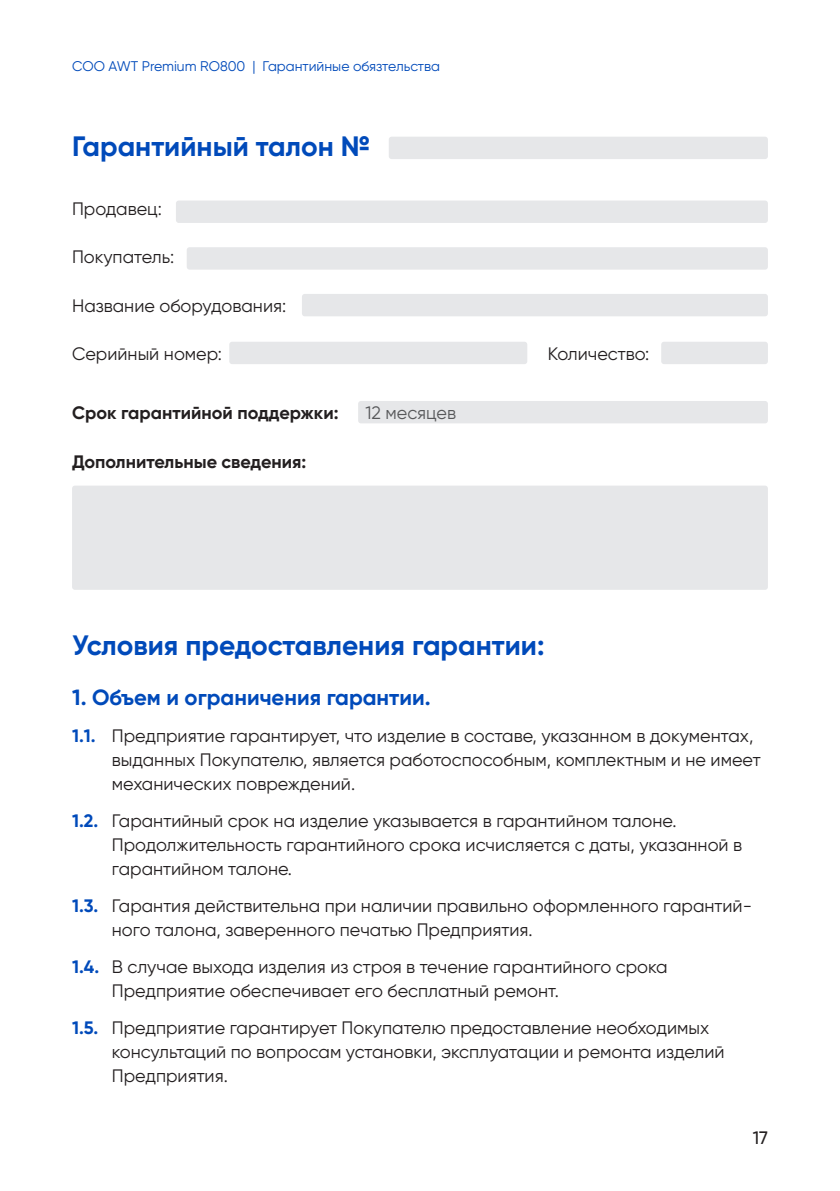
<style>
.page{position:relative;width:840px;height:1191px;background:#fff}
.page>*{position:absolute;margin:0;border:0;box-sizing:border-box;transform-origin:0 0}
.Заголовок_2_уровня{font:700 28px "Gilroy";color:#004aba}
.Заголовок_2_уровня-2{font:700 22px "Gilroy";color:#004aba}
.Осно_текст_по_формат{font:18px/24px "Gilroy";color:#231f20}
.Осно_текст_по_формат-2{font:700 18px "Gilroy";color:#231f20}
.Осно_текст_по_формат-3{font:18px "Gilroy";color:#57585a}
.t1{font:500 18px "Gilroy";color:#231f20}
.t2{font:14px "Gilroy";color:#004aba}
.s1{font-weight:700;color:#004aba}
</style>
<div class="page">
<div style="left:388px;top:137px;width:379px;height:22px;background:#e6e7e9;border-radius:3px"></div>
<div style="left:176px;top:200px;width:591px;height:23px;background:#e6e7e9;border-radius:3px"></div>
<div style="left:72px;top:485px;width:695px;height:105px;background:#e6e7e9;border-radius:3px"></div>
<div style="left:187px;top:247px;width:580px;height:23px;background:#e6e7e9;border-radius:3px"></div>
<div style="left:302px;top:294px;width:465px;height:22px;background:#e6e7e9;border-radius:3px"></div>
<div style="left:229px;top:342px;width:298px;height:22px;background:#e6e7e9;border-radius:3px"></div>
<div style="left:660px;top:342px;width:107px;height:22px;background:#e6e7e9;border-radius:3px"></div>
<div style="left:358px;top:401px;width:409px;height:22px;background:#e6e7e9;border-radius:3px"></div>
<p class="t2" style="left:72px;top:58px;width:369px">СОО AWT Premium RO800 | Гарантийные обязтельства</p>
<p class="Заголовок_2_уровня" style="left:72px;top:128px;width:299px">Гарантийный талон №</p>
<p class="Осно_текст_по_формат" style="left:72px;top:196px;width:91px">Продавец:</p>
<p class="Осно_текст_по_формат" style="left:72px;top:245px;width:104px">Покупатель:</p>
<p class="Осно_текст_по_формат" style="left:72px;top:293px;width:215px">Название оборудования:</p>
<p class="Осно_текст_по_формат" style="left:72px;top:342px;width:151px">Серийный номер:</p>
<p class="Осно_текст_по_формат" style="left:547px;top:342px;width:103px">Количество:</p>
<p class="Осно_текст_по_формат-2" style="left:72px;top:402px;width:268px">Срок гарантийной поддержки:</p>
<p class="Осно_текст_по_формат-3" style="left:365px;top:401px;width:92px">12 месяцев</p>
<p class="Осно_текст_по_формат-2" style="left:72px;top:451px;width:236px">Дополнительные сведения:</p>
<p class="Заголовок_2_уровня" style="left:72px;top:628px;width:473px">Условия предоставления гарантии:</p>
<p class="Заголовок_2_уровня-2" style="left:72px;top:683px;width:360px">1. Объем и ограничения гарантии.</p>
<p class="Осно_текст_по_формат" style="left:112px;top:723px;width:650px;text-indent:-40px"><span class="s1">1.1.</span> Предприятие гарантирует, что изделие в составе, указанном в документах, выданных Покупателю, является работоспособным, комплектным и не имеет механических повреждений.</p>
<p class="Осно_текст_по_формат" style="left:112px;top:808px;width:631px;text-indent:-40px"><span class="s1">1.2.</span> Гарантийный срок на изделие указывается в гарантийном талоне.<br>Продолжительность гарантийного срока исчисляется с даты, указанной в гарантийном талоне.</p>
<p class="Осно_текст_по_формат" style="left:112px;top:893px;width:641px;text-indent:-40px"><span class="s1">1.3.</span> Гарантия действительна при наличии правильно оформленного гарантий&shy;ного талона, заверенного печатью Предприятия.</p>
<p class="Осно_текст_по_формат" style="left:112px;top:954px;width:557px;text-indent:-40px"><span class="s1">1.4.</span> В случае выхода изделия из строя в течение гарантийного срока<br>Предприятие обеспечивает его бесплатный ремонт.</p>
<p class="Осно_текст_по_формат" style="left:112px;top:1015px;width:614px;text-indent:-40px"><span class="s1">1.5.</span> Предприятие гарантирует Покупателю предоставление необходимых консультаций по вопросам установки, эксплуатации и ремонта изделий<br>Предприятия.</p>
<p class="t1" style="left:752px;top:1126px;width:17px">17</p>
</div>
